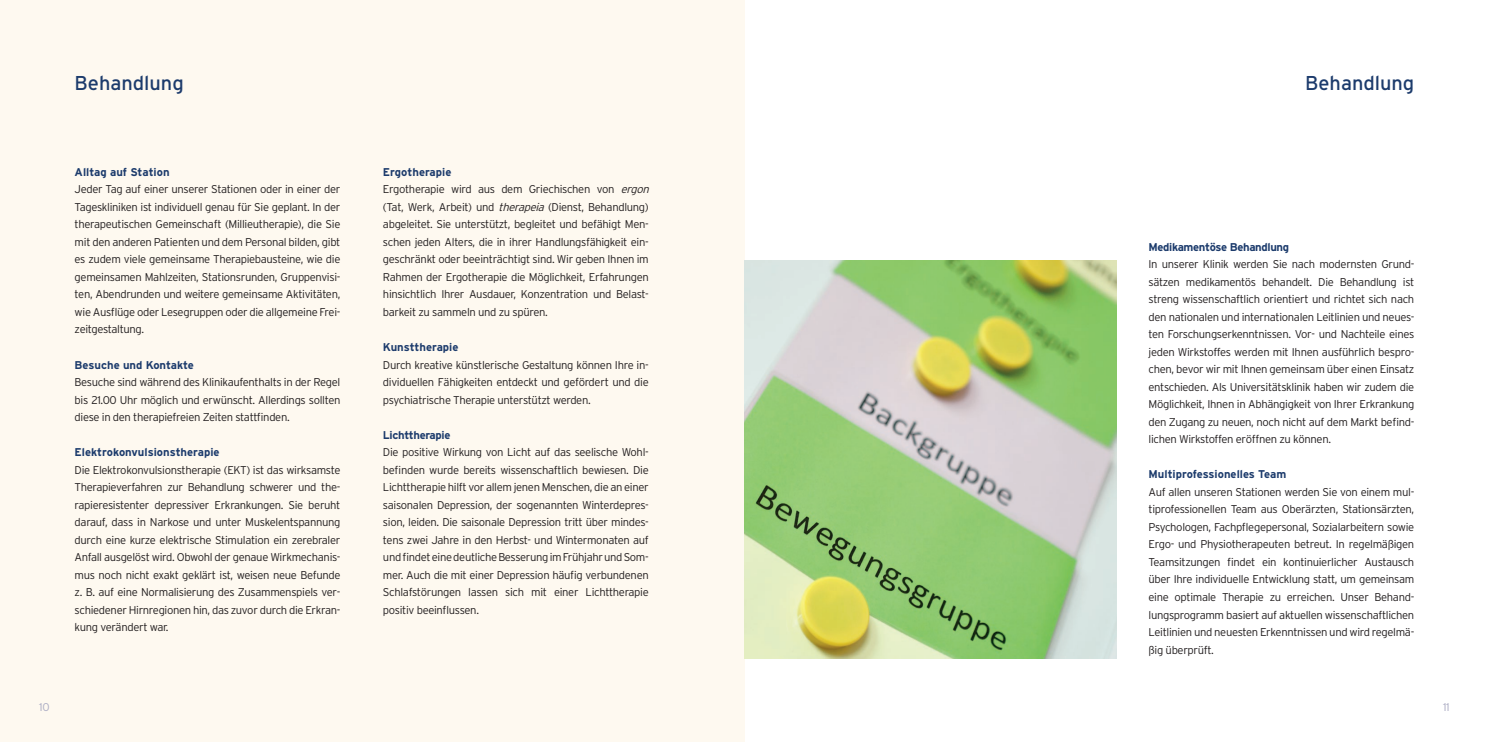
<style>
.page{position:relative;width:1489px;height:742px;background:#fff}
.page>*{position:absolute;margin:0;border:0;box-sizing:border-box;transform-origin:0 0}
.t1{font:20px "Interstate";color:#1c3b6c}
.t2{font:300 11.25px/17.5px "Interstate";letter-spacing:-.03em;color:#231f20;text-align:justify}
.t3{font:700 11.25px "Interstate";color:#1c3b6c}
.t4{font:700 11.25px "Interstate";letter-spacing:-.03em;color:#1c3b6c}
.t5{font:300 11.25px "Interstate";color:#abacc3}
.s1{font-style:italic}
</style>
<div class="page">
<div style="left:0;top:0;width:744px;height:741px;background:#fef9f0"></div>
<img style="left:744px;top:260px;width:372px;height:398px">
<p class="t1" style="left:75px;top:71px;width:111px">Behandlung</p>
<p class="t3" style="left:75px;top:165px;width:96px">Alltag auf Station</p>
<p class="t2" style="left:75px;top:180px;width:267px">Jeder Tag auf einer unserer Stationen oder in einer der Tageskliniken ist individuell genau für Sie geplant. In der therapeutischen Gemeinschaft (Millieutherapie), die Sie mit den anderen Patienten und dem Personal bilden, gibt es zudem viele gemeinsame Therapiebausteine, wie die gemeinsamen Mahlzeiten, Stationsrunden, Gruppenvisi&shy;ten, Abendrunden und weitere gemeinsame Aktivitäten, wie Ausflüge oder Lesegruppen oder die allgemeine Frei&shy;zeitgestaltung.</p>
<p class="t3" style="left:75px;top:358px;width:121px">Besuche und Kontakte</p>
<p class="t2" style="left:75px;top:373px;width:267px">Besuche sind während des Klinikaufenthalts in der Regel bis 21.00 Uhr möglich und erwünscht. Allerdings sollten diese in den therapiefreien Zeiten stattfinden.</p>
<p class="t3" style="left:75px;top:445px;width:146px">Elektrokonvulsionstherapie</p>
<p class="t2" style="left:75px;top:460px;width:267px">Die Elektrokonvulsionstherapie (EKT) ist das wirksamste Therapieverfahren zur Behandlung schwerer und the&shy;rapieresistenter depressiver Erkrankungen. Sie beruht darauf, dass in Narkose und unter Muskelentspannung durch eine kurze elektrische Stimulation ein zerebraler Anfall ausgelöst wird. Obwohl der genaue Wirkmechanis&shy;mus noch nicht exakt geklärt ist, weisen neue Befunde z. B. auf eine Normalisierung des Zusammenspiels ver&shy;schiedener Hirnregionen hin, das zuvor durch die Erkran&shy;kung verändert war.</p>
<p class="t5" style="left:39px;top:700px;width:12px">10</p>
<p class="t3" style="left:383px;top:165px;width:70px">Ergotherapie</p>
<p class="t2" style="left:383px;top:180px;width:270px;text-align:left">Ergotherapie wird aus dem Griechischen von <span class="s1">ergon </span>(Tat, Werk, Arbeit) und <span class="s1">therapeia</span> (Dienst, Behandlung) abgeleitet. Sie unterstützt, begleitet und befähigt Men&shy;schen jeden Alters, die in ihrer Handlungsfähigkeit ein&shy;geschränkt oder beeinträchtigt sind. Wir geben Ihnen im Rahmen der Ergotherapie die Möglichkeit, Erfahrungen hinsichtlich Ihrer Ausdauer, Konzentration und Belast&shy;barkeit zu sammeln und zu spüren.</p>
<p class="t3" style="left:383px;top:340px;width:77px">Kunsttherapie</p>
<p class="t2" style="left:383px;top:355px;width:267px">Durch kreative künstlerische Gestaltung können Ihre in&shy;dividuellen Fähigkeiten entdeckt und gefördert und die psychiatrische Therapie unterstützt werden.</p>
<p class="t4" style="left:383px;top:428px;width:69px">Lichttherapie</p>
<p class="t2" style="left:383px;top:443px;width:267px">Die positive Wirkung von Licht auf das seelische Wohl&shy;befinden wurde bereits wissenschaftlich bewiesen. Die Lichttherapie hilft vor allem jenen Menschen, die an einer saisonalen Depression, der sogenannten Winterdepres&shy;sion, leiden. Die saisonale Depression tritt über mindes&shy;tens zwei Jahre in den Herbst- und Wintermonaten auf und findet eine deutliche Besserung im Frühjahr und Som&shy;mer. Auch die mit einer Depression häufig verbundenen Schlafstörungen lassen sich mit einer Lichttherapie positiv beeinflussen.</p>
<p class="t1" style="left:1305px;top:71px;width:111px">Behandlung</p>
<p class="t4" style="left:1148px;top:240px;width:142px">Medikamentöse Behandlung</p>
<p class="t2" style="left:1148px;top:255px;width:267px">In unserer Klinik werden Sie nach modernsten Grund&shy;sätzen medikamentös behandelt. Die Behandlung ist streng wissenschaftlich orientiert und richtet sich nach den nationalen und internationalen Leitlinien und neues&shy;ten Forschungserkenntnissen. Vor- und Nachteile eines jeden Wirkstoffes werden mit Ihnen ausführlich bespro&shy;chen, bevor wir mit Ihnen gemeinsam über einen Einsatz entschieden. Als Universitätsklinik haben wir zudem die Möglichkeit, Ihnen in Abhängigkeit von Ihrer Erkrankung den Zugang zu neuen, noch nicht auf dem Markt befind&shy;lichen Wirkstoffen eröffnen zu können.</p>
<p class="t3" style="left:1148px;top:468px;width:139px">Multiprofessionelles Team</p>
<p class="t2" style="left:1148px;top:482px;width:267px">Auf allen unseren Stationen werden Sie von einem mul&shy;tiprofessionellen Team aus Oberärzten, Stationsärzten, Psychologen, Fachpflegepersonal, Sozialarbeitern sowie Ergo- und Physiotherapeuten betreut. In regelmäßigen Teamsitzungen findet ein kontinuierlicher Austausch über Ihre individuelle Entwicklung statt, um gemeinsam eine optimale Therapie zu erreichen. Unser Behand&shy;lungsprogramm basiert auf aktuellen wissenschaftlichen Leitlinien und neuesten Erkenntnissen und wird regelmä&shy;ßig überprüft.</p>
<p class="t5" style="left:1443px;top:700px;width:8px">11</p>
</div>
